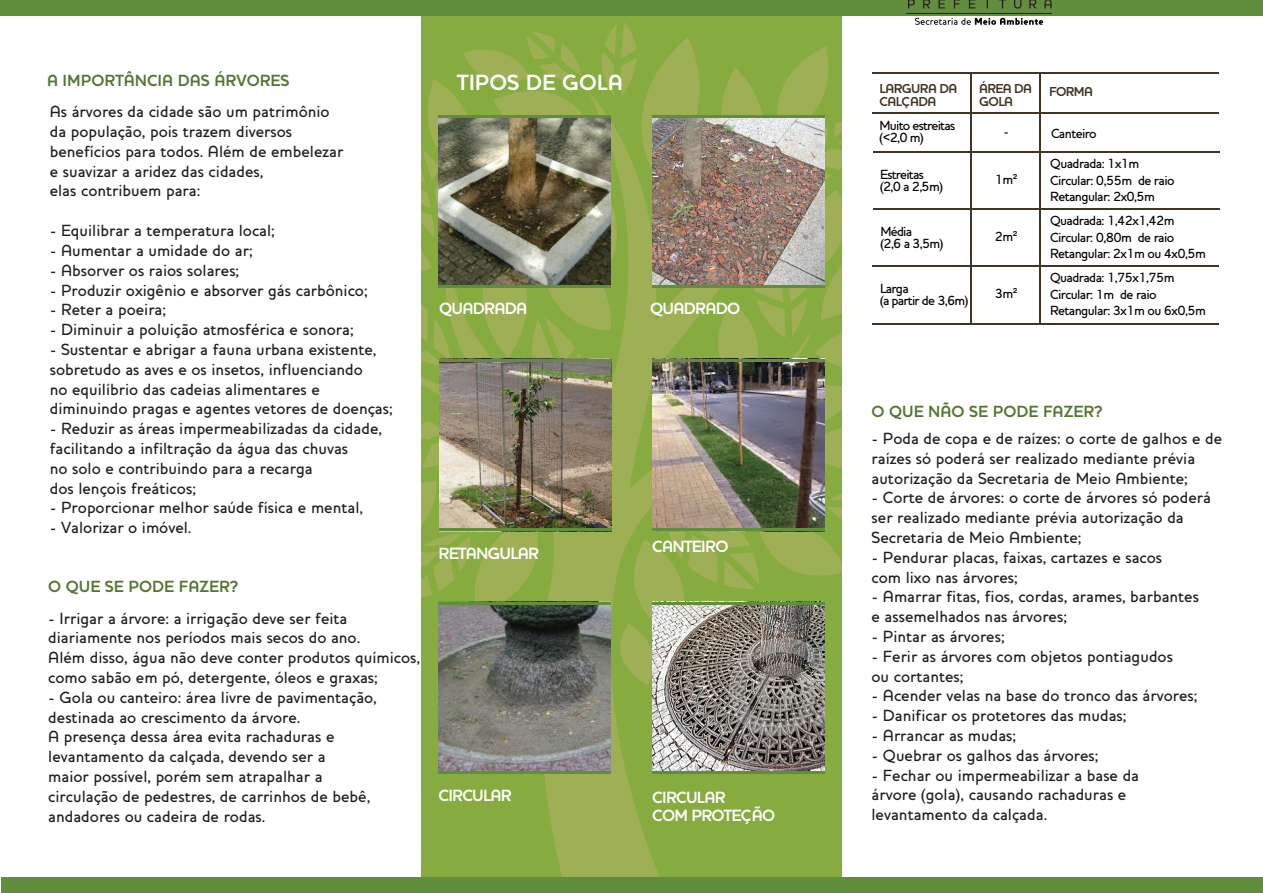
<style>
.page{position:relative;width:1263px;height:893px;background:#fff}
.page>*{position:absolute;margin:0;border:0;box-sizing:border-box;transform-origin:0 0}
.t1{font:700 22.5px "Houschka";color:#fff}
.t2{font:700 16.65px/18.3px "Houschka";letter-spacing:-.045em;color:#fff}
.t3{font:500 16.5px/19.8px "Houschka";color:#231f20}
.t4{font:700 16.5px "Houschka";color:#567634}
.t5{font:500 13.5px/16.5px "Houschka";letter-spacing:-.045em;color:#040503}
.t6{font:700 13.2px/13.5px "Houschka";letter-spacing:-.045em;color:#423525}
.s1{font-family:"Arial";font-weight:400}
</style>
<div class="page">
<svg style="left:406px;top:15px;width:438px;height:863px;background:#97b153"></svg>
<svg style="left:421px;top:384px;width:144px;height:494px;background:#8cab44"></svg>
<hr style="left:872px;top:72px;width:347px;height:2px;background:#423525">
<div style="left:0;top:0;width:1263px;height:15px;background:#628d3c"></div>
<div style="left:1px;top:878px;width:1262px;height:15px;background:#628d3c"></div>
<hr style="left:872px;top:323px;width:347px;height:2px;background:#423525">
<hr style="left:872px;top:112px;width:347px;height:2px;background:#423525">
<hr style="left:873px;top:151px;width:346px;height:2px;background:#423525">
<hr style="left:873px;top:208px;width:346px;height:2px;background:#423525">
<hr style="left:872px;top:265px;width:347px;height:2px;background:#423525">
<hr style="left:969px;top:73px;width:2px;height:252px;background:#423525">
<hr style="left:1039px;top:73px;width:2px;height:252px;background:#423525">
<img style="left:438px;top:118px;width:173px;height:167px">
<img style="left:652px;top:118px;width:172px;height:167px">
<img style="left:439px;top:361px;width:172px;height:167px">
<img style="left:652px;top:361px;width:172px;height:167px">
<img style="left:438px;top:604px;width:173px;height:167px">
<img style="left:652px;top:604px;width:172px;height:167px">
<hr style="left:438px;top:115px;width:173px;height:3px;background:#628d3c">
<hr style="left:438px;top:285px;width:173px;height:3px;background:#628d3c">
<hr style="left:652px;top:115px;width:172px;height:3px;background:#628d3c">
<hr style="left:652px;top:285px;width:172px;height:3px;background:#628d3c">
<hr style="left:439px;top:359px;width:172px;height:2px;background:#628d3c">
<hr style="left:439px;top:528px;width:172px;height:3px;background:#628d3c">
<hr style="left:438px;top:602px;width:173px;height:2px;background:#628d3c">
<hr style="left:438px;top:771px;width:173px;height:3px;background:#628d3c">
<hr style="left:652px;top:602px;width:172px;height:2px;background:#628d3c">
<hr style="left:652px;top:771px;width:172px;height:3px;background:#628d3c">
<hr style="left:652px;top:359px;width:172px;height:2px;background:#628d3c">
<hr style="left:652px;top:528px;width:172px;height:3px;background:#628d3c">
<svg style="left:906px;top:0;width:146px;height:25px"></svg>
<p class="t4" style="left:47px;top:71px;width:244px">A IMPORTÂNCIA DAS ÁRVORES</p>
<p class="t3" style="left:50px;top:102px;width:295px">As árvores da cidade são um patrimônio da população, pois trazem diversos benefícios para todos. Além de embelezar e suavizar a aridez das cidades,<br>elas contribuem para:</p>
<p class="t3" style="left:50px;top:221px;width:227px">- Equilibrar a temperatura local;</p>
<p class="t3" style="left:50px;top:240px;width:204px">- Aumentar a umidade do ar;</p>
<p class="t3" style="left:50px;top:260px;width:191px">- Absorver os raios solares;</p>
<p class="t3" style="left:50px;top:280px;width:319px">- Produzir oxigênio e absorver gás carbônico;</p>
<p class="t3" style="left:50px;top:300px;width:118px">- Reter a poeira;</p>
<p class="t3" style="left:50px;top:320px;width:305px">- Diminuir a poluição atmosférica e sonora;</p>
<p class="t3" style="left:50px;top:339px;width:344px">- Sustentar e abrigar a fauna urbana existente, sobretudo as aves e os insetos, influenciando<br>no equilíbrio das cadeias alimentares e diminuindo pragas e agentes vetores de doenças;</p>
<p class="t3" style="left:50px;top:419px;width:334px">- Reduzir as áreas impermeabilizadas da cidade, facilitando a infiltração da água das chuvas<br>no solo e contribuindo para a recarga<br>dos lençois freáticos;</p>
<p class="t3" style="left:50px;top:498px;width:315px">- Proporcionar melhor saúde física e mental,</p>
<p class="t3" style="left:50px;top:518px;width:143px">- Valorizar o imóvel.</p>
<p class="t4" style="left:48px;top:576px;width:191px">O QUE SE PODE FAZER?</p>
<p class="t3" style="left:48px;top:608px;width:373px">- Irrigar a árvore: a irrigação deve ser feita diariamente nos períodos mais secos do ano.<br>Além disso, água não deve conter produtos químicos, como sabão em pó, detergente, óleos e graxas;</p>
<p class="t3" style="left:48px;top:687px;width:330px">- Gola ou canteiro: área livre de pavimentação, destinada ao crescimento da árvore.<br>A presença dessa área evita rachaduras e levantamento da calçada, devendo ser a<br>maior possível, porém sem atrapalhar a circulação de pedestres, de carrinhos de bebê, andadores ou cadeira de rodas.</p>
<h1 class="t1" style="left:457px;top:69px;width:167px">TIPOS DE GOLA</h1>
<p class="t2" style="left:439px;top:299px;width:90px">QUADRADA</p>
<p class="t2" style="left:650px;top:299px;width:92px">QUADRADO</p>
<p class="t2" style="left:438px;top:544px;width:102px">RETANGULAR</p>
<p class="t2" style="left:652px;top:538px;width:78px">CANTEIRO</p>
<p class="t2" style="left:438px;top:786px;width:75px">CIRCULAR</p>
<p class="t2" style="left:652px;top:788px;width:124px">CIRCULAR<br>COM PROTEÇÃO</p>
<p class="t6" style="left:880px;top:81px;width:79px">LARGURA DA<br>CALÇADA</p>
<p class="t6" style="left:979px;top:81px;width:55px">ÁREA DA<br>GOLA</p>
<p class="t6" style="left:1049px;top:84px;width:46px">FORMA</p>
<p class="t5" style="left:880px;top:120px;width:77px;line-height:12px">Muito estreitas (&lt;2,0 m)</p>
<p class="t5" style="left:1051px;top:125px;width:47px">Canteiro</p>
<p class="t5" style="left:880px;top:168px;width:65px;line-height:12px">Estreitas (2,0 a 2,5m)</p>
<p class="t5" style="left:995px;top:171px;width:24px">1m<span class="s1">²</span></p>
<p class="t5" style="left:995px;top:229px;width:24px">2m<span class="s1">²</span></p>
<p class="t5" style="left:1003px;top:123px;width:7px">-</p>
<p class="t5" style="left:1050px;top:155px;width:126px">Quadrada: 1x1m<br>Circular: 0,55m de raio<br>Retangular: 2x0,5m</p>
<p class="t5" style="left:1050px;top:212px;width:157px">Quadrada: 1,42x1,42m<br>Circular: 0,80m de raio<br>Retangular: 2x1m ou 4x0,5m</p>
<p class="t5" style="left:1050px;top:270px;width:157px">Quadrada: 1,75x1,75m<br>Circular: 1m de raio<br>Retangular: 3x1m ou 6x0,5m</p>
<p class="t5" style="left:880px;top:225px;width:65px;line-height:12px">Média<br>(2,6 a 3,5m)</p>
<p class="t5" style="left:880px;top:282px;width:90px;line-height:12px">Larga<br>(a partir de 3,6m)</p>
<p class="t5" style="left:995px;top:286px;width:24px">3m<span class="s1">²</span></p>
<p class="t4" style="left:871px;top:402px;width:232px">O QUE NÃO SE PODE FAZER?</p>
<p class="t3" style="left:871px;top:428px;width:352px">- Poda de copa e de raízes: o corte de galhos e de raízes só poderá ser realizado mediante prévia autorização da Secretaria de Meio Ambiente;</p>
<p class="t3" style="left:871px;top:488px;width:341px">- Corte de árvores: o corte de árvores só poderá ser realizado mediante prévia autorização da<br>Secretaria de Meio Ambiente;</p>
<p class="t3" style="left:871px;top:547px;width:292px">- Pendurar placas, faixas, cartazes e sacos com lixo nas árvores;</p>
<p class="t3" style="left:871px;top:587px;width:329px">- Amarrar fitas, fios, cordas, arames, barbantes e assemelhados nas árvores;</p>
<p class="t3" style="left:871px;top:626px;width:135px">- Pintar as árvores;</p>
<p class="t3" style="left:871px;top:646px;width:303px">- Ferir as árvores com objetos pontiagudos ou cortantes;</p>
<p class="t3" style="left:871px;top:686px;width:327px">- Acender velas na base do tronco das árvores;</p>
<p class="t3" style="left:871px;top:706px;width:256px">- Danificar os protetores das mudas;</p>
<p class="t3" style="left:871px;top:725px;width:146px">- Arrancar as mudas;</p>
<p class="t3" style="left:871px;top:745px;width:228px">- Quebrar os galhos das árvores;</p>
<p class="t3" style="left:871px;top:765px;width:269px">- Fechar ou impermeabilizar a base da árvore (gola), causando rachaduras e levantamento da calçada.</p>
</div>
